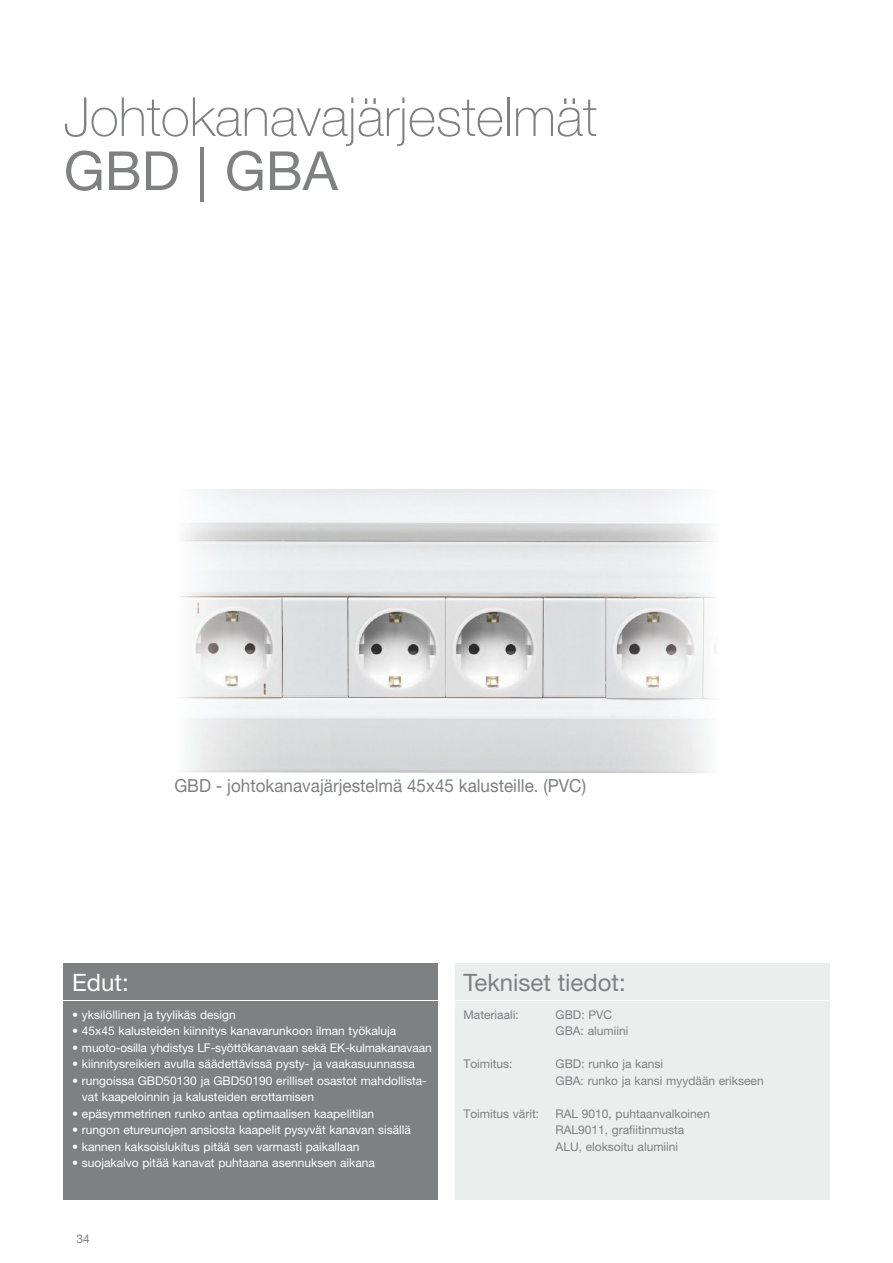
<style>
.page{position:relative;width:893px;height:1263px;background:#fff}
.page>*{position:absolute;margin:0;border:0;box-sizing:border-box;transform-origin:0 0}
.t1{font:100 54px "Helvetica Neue LT";color:#7f8082}
.t2{font:54px "Helvetica Neue LT";color:#7f8082}
.t3{font:24px "Helvetica Neue LT";color:#7f8082}
.t4{font:24px "Helvetica Neue LT";color:#fff}
.t5{font:18px "Helvetica Neue LT";color:#7f8082;scale:.95 1}
.t6{font:12px/16.5px "Helvetica Neue LT";color:#fff}
.t7{font:12px/16.5px "Helvetica Neue LT";color:#7f8082}
</style>
<div class="page">
<img style="left:180px;top:489px;width:536px;height:284px">
<div style="left:64px;top:963px;width:374px;height:36px;background:#7f8082"></div>
<div style="left:455px;top:1001px;width:374px;height:198px;background:#eceded"></div>
<div style="left:455px;top:963px;width:374px;height:36px;background:#eceded"></div>
<div style="left:64px;top:1001px;width:374px;height:198px;background:#7f8082"></div>
<h1 class="t1" style="left:64px;top:97px;width:535px">Johtokanavajärjestelmät</h1>
<h1 class="t2" style="left:64px;top:151px;width:275px">GBD | GBA</h1>
<h3 class="t5" style="left:174px;top:779px;width:435px">GBD - johtokanavajärjestelmä 45x45 kalusteille. (PVC)</h3>
<h2 class="t4" style="left:72px;top:973px;width:58px">Edut:</h2>
<h2 class="t3" style="left:463px;top:973px;width:164px">Tekniset tiedot:</h2>
<p class="t6" style="left:72px;top:1007px;width:165px">• yksilöllinen ja tyylikäs design</p>
<p class="t6" style="left:72px;top:1024px;width:326px">• 45x45 kalusteiden kiinnitys kanavarunkoon ilman työkaluja</p>
<p class="t6" style="left:72px;top:1040px;width:361px">• muoto-osilla yhdistys LF-syöttökanavaan sekä EK-kulmakanavaan</p>
<p class="t6" style="left:72px;top:1057px;width:344px">• kiinnitysreikien avulla säädettävissä pysty- ja vaakasuunnassa</p>
<p class="t6" style="left:82px;top:1073px;width:346px;text-indent:-10px">• rungoissa GBD50130 ja GBD50190 erilliset osastot mahdollista&shy;vat kaapeloinnin ja kalusteiden erottamisen</p>
<p class="t6" style="left:72px;top:1106px;width:303px">• epäsymmetrinen runko antaa optimaalisen kaapelitilan</p>
<p class="t6" style="left:72px;top:1123px;width:340px">• rungon etureunojen ansiosta kaapelit pysyvät kanavan sisällä</p>
<p class="t6" style="left:72px;top:1139px;width:289px">• kannen kaksoislukitus pitää sen varmasti paikallaan</p>
<p class="t6" style="left:72px;top:1156px;width:304px">• suojakalvo pitää kanavat puhtaana asennuksen aikana</p>
<p class="t7" style="left:77px;top:1231px;width:15px">34</p>
<p class="t7" style="left:463px;top:1007px;width:57px">Materiaali:</p>
<p class="t7" style="left:556px;top:1007px;width:74px">GBD: PVC<br>GBA: alumiini</p>
<p class="t7" style="left:463px;top:1057px;width:51px">Toimitus:</p>
<p class="t7" style="left:556px;top:1057px;width:210px">GBD: runko ja kansi<br>GBA: runko ja kansi myydään erikseen</p>
<p class="t7" style="left:463px;top:1106px;width:77px">Toimitus värit:</p>
<p class="t7" style="left:556px;top:1106px;width:156px">RAL 9010, puhtaanvalkoinen<br>RAL9011, grafiitinmusta<br>ALU, eloksoitu alumiini</p>
</div>
